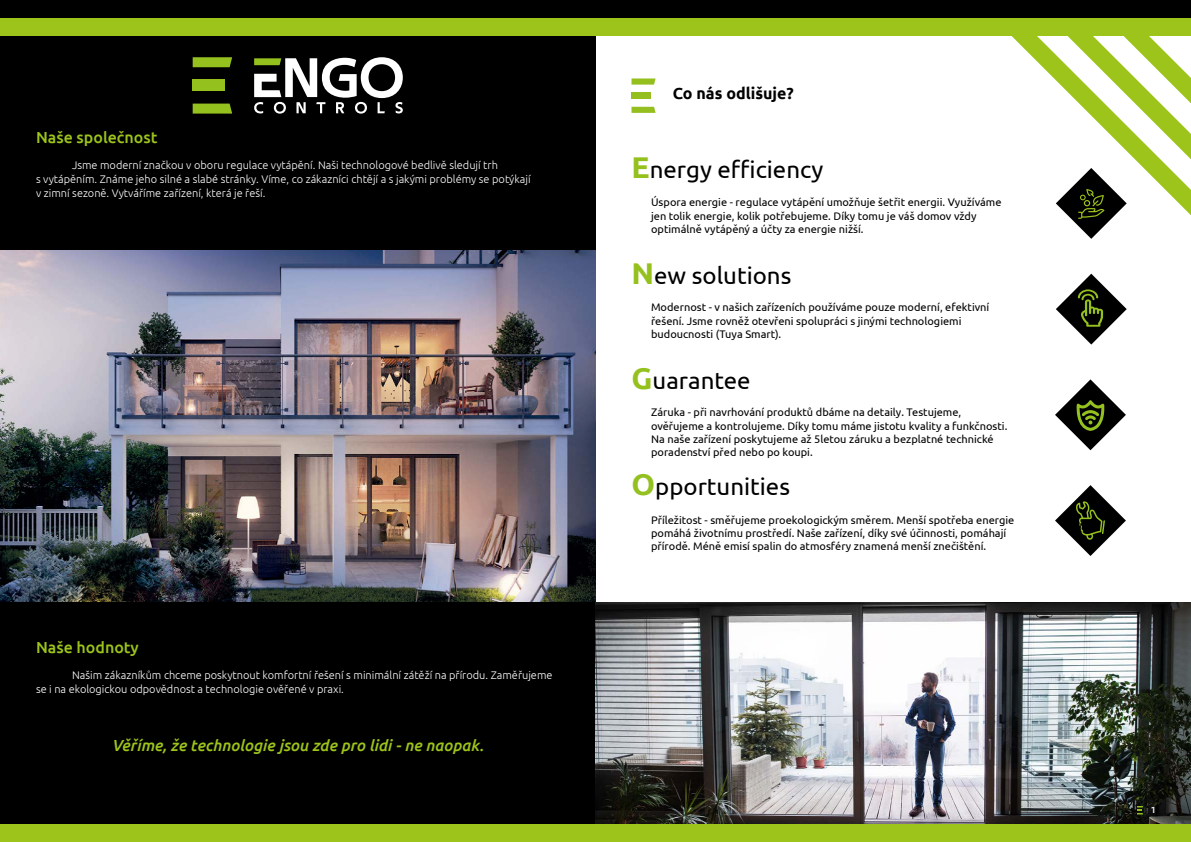
<style>
.page{position:relative;width:1191px;height:842px;background:#fff}
.page>*{position:absolute;margin:0;border:0;box-sizing:border-box;transform-origin:0 0}
.t1{font:24px "Ubuntu";color:#000}
.t2{font:italic 500 16px "Ubuntu";color:#9cc41b}
.t3{font:500 16px "Ubuntu";color:#9cc41b}
.t4{font:700 16px "Ubuntu";color:#000}
.t5{font:11px/13.2px "Ubuntu";color:#000}
.t6{font:300 11px/14px "Ubuntu";color:#fff}
.t7{font:9px "Techna Sans";color:#f0f0f0}
.s1{font-weight:700;font-size:30px;color:#95c11f}
.s2{font-weight:700;font-size:30px;color:#94c121}
</style>
<div class="page">
<img style="left:0;top:249px;width:595px;height:353px">
<div style="left:0;top:602px;width:595px;height:240px;background:#000"></div>
<div style="left:0;top:0;width:595px;height:249px;background:#000"></div>
<svg style="left:1011px;top:36px;width:180px;height:179px"></svg>
<svg style="left:1047px;top:36px;width:144px;height:123px"></svg>
<div style="left:0;top:824px;width:595px;height:18px;background:#9cc41b"></div>
<svg style="left:1055px;top:168px;width:71px;height:71px"></svg>
<svg style="left:1056px;top:274px;width:70px;height:71px"></svg>
<svg style="left:1055px;top:379px;width:71px;height:71px"></svg>
<svg style="left:1055px;top:485px;width:71px;height:71px"></svg>
<img style="left:595px;top:602px;width:596px;height:222px">
<div style="left:595px;top:824px;width:596px;height:18px;background:#9cc41b"></div>
<svg style="left:631px;top:78px;width:24px;height:7px"></svg>
<svg style="left:631px;top:107px;width:24px;height:6px"></svg>
<div style="left:631px;top:92px;width:20px;height:7px;background:#94bf1f"></div>
<svg style="left:254px;top:57px;width:149px;height:57px"></svg>
<svg style="left:193px;top:57px;width:39px;height:10px"></svg>
<svg style="left:193px;top:104px;width:39px;height:10px"></svg>
<div style="left:193px;top:80px;width:32px;height:11px;background:#95c11f"></div>
<div style="left:0;top:18px;width:595px;height:18px;background:#9cc41b"></div>
<div style="left:595px;top:0;width:596px;height:18px;background:#000"></div>
<div style="left:595px;top:18px;width:596px;height:18px;background:#9cc41b"></div>
<svg style="left:1137px;top:806px;width:6px;height:8px"></svg>
<h2 class="t3" style="left:36px;top:127px;width:123px">Naše společnost</h2>
<p class="t6" style="left:36px;top:158px;width:496px;text-indent:36px">Jsme moderní značkou v oboru regulace vytápění. Naši technologové bedlivě sledují trh<br>s vytápěním. Známe jeho silné a slabé stránky. Víme, co zákazníci chtějí a s jakými problémy se potýkají v zimní sezoně. Vytváříme zařízení, která je řeší.</p>
<h2 class="t3" style="left:36px;top:638px;width:104px">Naše hodnoty</h2>
<p class="t6" style="left:36px;top:668px;width:518px;text-indent:36px">Našim zákazníkům chceme poskytnout komfortní řešení s minimální zátěží na přírodu. Zaměřujeme se i na ekologickou odpovědnost a technologie ověřené v praxi.</p>
<h2 class="t2" style="left:112px;top:735px;width:373px">Věříme, že technologie jsou zde pro lidi - ne naopak.</h2>
<h2 class="t4" style="left:672px;top:84px;width:123px">Co nás odlišuje?</h2>
<h1 class="t1" style="left:631px;top:155px;width:193px"><span class="s1">E</span>nergy efficiency</h1>
<p class="t5" style="left:651px;top:196px;width:352px">Úspora energie - regulace vytápění umožňuje šetřit energii. Využíváme jen tolik energie, kolik potřebujeme. Díky tomu je váš domov vždy optimálně vytápěný a účty za energie nižší.</p>
<h1 class="t1" style="left:631px;top:261px;width:161px"><span class="s1">N</span>ew solutions</h1>
<p class="t5" style="left:651px;top:300px;width:340px">Modernost - v našich zařízeních používáme pouze moderní, efektivní řešení. Jsme rovněž otevřeni spolupráci s jinými technologiemi budoucnosti (Tuya Smart).</p>
<h1 class="t1" style="left:631px;top:366px;width:121px"><span class="s1">G</span>uarantee</h1>
<p class="t5" style="left:651px;top:405px;width:358px">Záruka - při navrhování produktů dbáme na detaily. Testujeme, ověřujeme a kontrolujeme. Díky tomu máme jistotu kvality a funkčnosti.<br>Na naše zařízení poskytujeme až 5letou záruku a bezplatné technické poradenství před nebo po koupi.</p>
<h1 class="t1" style="left:631px;top:472px;width:160px"><span class="s2">O</span>pportunities</h1>
<p class="t5" style="left:651px;top:513px;width:365px">Příležitost - směřujeme proekologickým směrem. Menší spotřeba energie pomáhá životnímu prostředí. Naše zařízení, díky své účinnosti, pomáhají přírodě. Méně emisí spalin do atmosféry znamená menší znečištění.</p>
<p class="t7" style="left:1151px;top:805px;width:5px">1</p>
</div>
